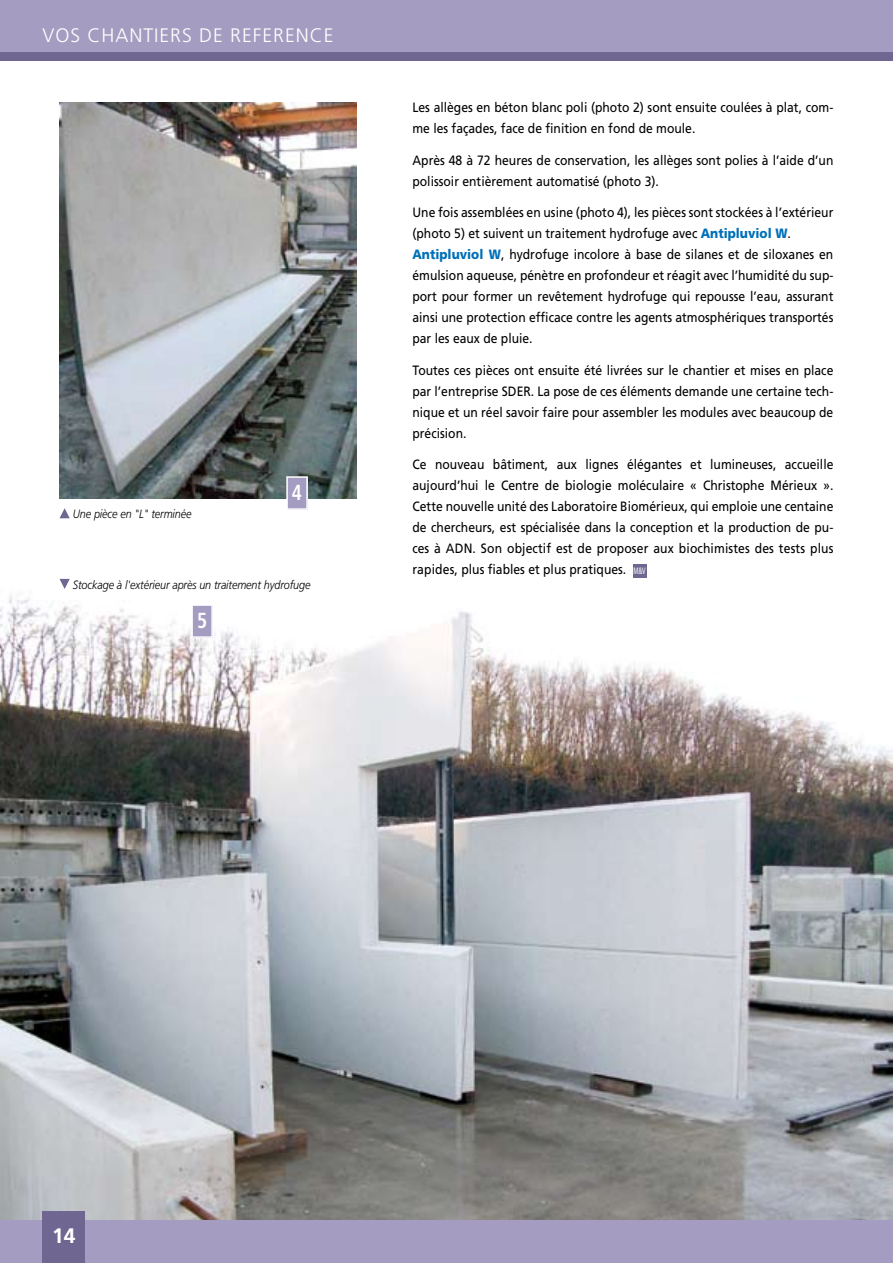
<style>
.page{position:relative;width:893px;height:1263px;background:#fff}
.page>*{position:absolute;margin:0;border:0;box-sizing:border-box;transform-origin:0 0}
.t1{font:700 condensed 21.75px "Frutiger";color:#fff;scale:.9 1}
.t2{font:700 21px "Frutiger";color:#fff}
.t3{font:300 19.5px "Frutiger";letter-spacing:.05em;color:#fff}
.t4{font:13.5px/21px "Frutiger";color:#000;scale:.9 1}
.t5{font:italic 300 12px "Frutiger";letter-spacing:-.01em;color:#000;scale:.9 1}
.s1{font-weight:900;color:#0070b8}
.s2{font-stretch:condensed;font-size:9.3px;color:#fff}
</style>
<div class="page">
<img style="left:0;top:564px;width:893px;height:656px">
<div style="left:0;top:1220px;width:893px;height:43px;background:#a49dc1"></div>
<div style="left:43px;top:1212px;width:42px;height:51px;background:#6f6691"></div>
<div style="left:0;top:51px;width:893px;height:10px;background:#6f6691"></div>
<div style="left:0;top:0;width:893px;height:51px;background:#a49dc1"></div>
<div style="left:633px;top:564px;width:13px;height:13px;background:#6f6691"></div>
<img style="left:60px;top:102px;width:297px;height:396px">
<div style="left:287px;top:477px;width:20px;height:32px;background:#a49dc1"></div>
<div style="left:286px;top:476px;width:22px;height:34px;border:2px solid #fff"></div>
<div style="left:192px;top:605px;width:20px;height:32px;background:#a49dc1"></div>
<div style="left:191px;top:604px;width:22px;height:34px;border:2px solid #fff"></div>
<svg style="left:60px;top:508px;width:10px;height:10px"></svg>
<svg style="left:60px;top:579px;width:10px;height:10px"></svg>
<h3 class="t3" style="left:43px;top:24px;width:200px">VOS CHANTIERS DE REFERENCE</h3>
<p class="t5" style="left:73px;top:507px;width:133px">Une pièce en "L" terminée</p>
<h1 class="t1" style="left:292px;top:480px;width:13px">4</h1>
<p class="t5" style="left:73px;top:578px;width:265px">Stockage à l'extérieur après un traitement hydrofuge</p>
<h1 class="t1" style="left:197px;top:608px;width:13px">5</h1>
<p class="t4" style="left:412px;top:97px;width:469px">Les allèges en béton blanc poli (photo 2) sont ensuite coulées à plat, com&shy;me les façades, face de finition en fond de moule.</p>
<p class="t4" style="left:412px;top:150px;width:469px">Après 48 à 72 heures de conservation, les allèges sont polies à l’aide d’un polissoir entièrement automatisé (photo 3).</p>
<p class="t4" style="left:412px;top:202px;width:469px">Une fois assemblées en usine (photo 4), les pièces sont stockées à l’extérieur (photo 5) et suivent un traitement hydrofuge avec <span class="s1">Antipluviol W</span>.<br><span class="s1">Antipluviol W</span>, hydrofuge incolore à base de silanes et de siloxanes en émulsion aqueuse, pénètre en profondeur et réagit avec l’humidité du sup&shy;port pour former un revêtement hydrofuge qui repousse l’eau, assurant ainsi une protection efficace contre les agents atmosphériques transportés par les eaux de pluie.</p>
<p class="t4" style="left:412px;top:360px;width:469px;text-align:justify">Toutes ces pièces ont ensuite été livrées sur le chantier et mises en place par l’entreprise SDER. La pose de ces éléments demande une certaine tech&shy;nique et un réel savoir faire pour assembler les modules avec beaucoup de précision.</p>
<p class="t4" style="left:412px;top:454px;width:469px;text-align:justify">Ce nouveau bâtiment, aux lignes élégantes et lumineuses, accueille aujourd’hui le Centre de biologie moléculaire « Christophe Mérieux ».<br>Cette nouvelle unité des Laboratoire Biomérieux, qui emploie une centaine de chercheurs, est spécialisée dans la conception et la production de pu&shy;ces à ADN. Son objectif est de proposer aux biochimistes des tests plus rapides, plus fiables et plus pratiques. <span class="s2">M&amp;V</span></p>
<h2 class="t2" style="left:52px;top:1223px;width:25px">14</h2>
</div>
